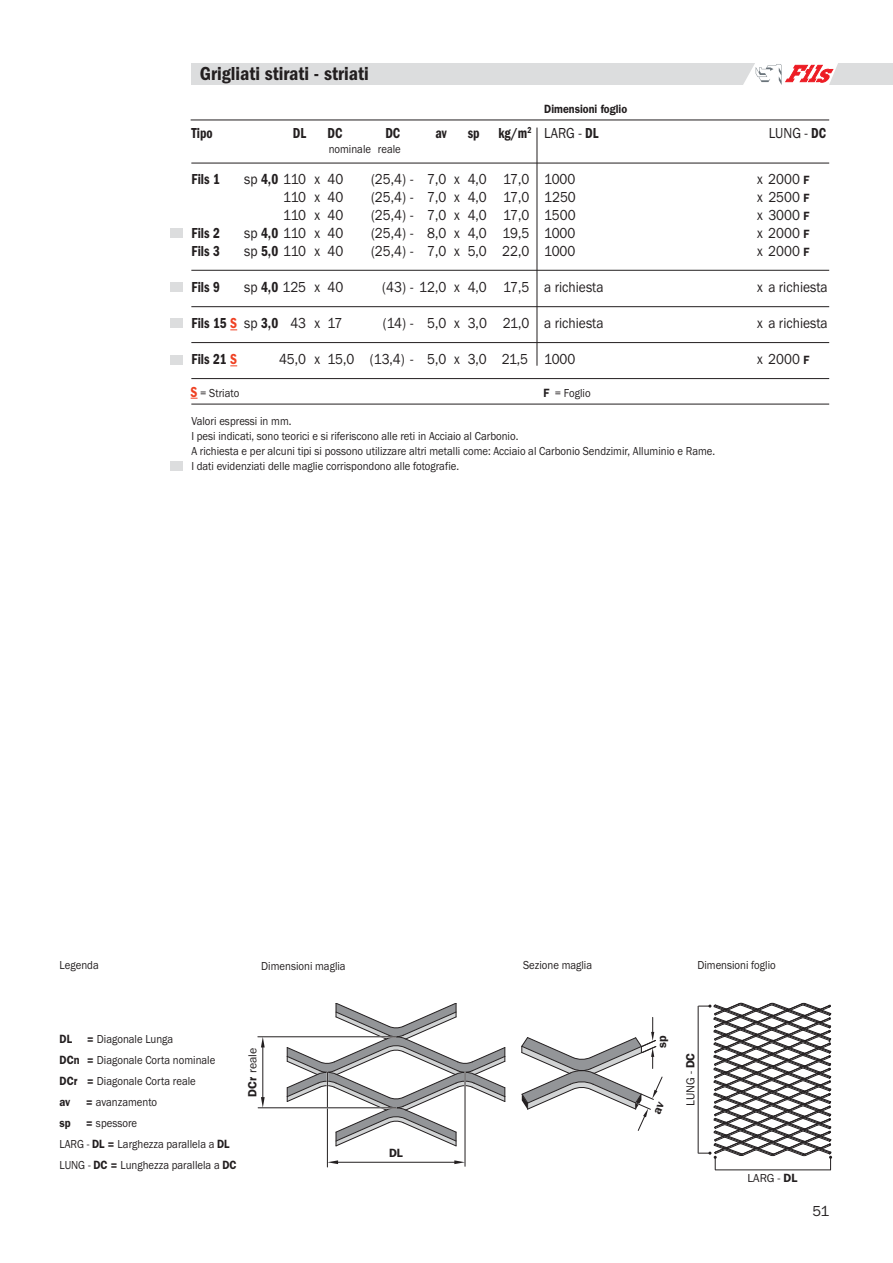
<style>
.page{position:relative;width:893px;height:1263px;background:#fff}
.page>*{position:absolute;margin:0;border:0;box-sizing:border-box;transform-origin:0 0}
.t1{font:600 condensed 19.5px "Franklin Gothic";color:#231f20}
.t2{font:15px/18px "Franklin Gothic";color:#231f20;text-align:justify;scale:.9 1}
.t3{font:600 condensed 15px "Franklin Gothic";color:#231f20;scale:.9 1}
.t4{font:15px "Franklin Gothic";color:#231f20}
.t5{font:12px/21px "Franklin Gothic";color:#231f20;scale:.9 1}
.t6{font:12px "Franklin Gothic";color:#231f20}
.t7{font:600 12px "Franklin Gothic";color:#231f20;scale:.9 1}
.t8{font:600 12px "Franklin Gothic";color:#231f20}
.s1{font-weight:400;font-stretch:normal}
.s2{font-weight:600;font-stretch:condensed}
.s3{font-weight:600;font-size:12px}
.s4{color:#ef4123}
.s5{font-weight:600;font-stretch:condensed;font-size:15px;color:#ef4123}
.s6{font-weight:600}
</style>
<div class="page">
<hr style="left:191px;top:270px;width:638px;height:1px;background:#231f20">
<hr style="left:191px;top:306px;width:638px;height:1px;background:#231f20">
<hr style="left:191px;top:342px;width:638px;height:1px;background:#231f20">
<hr style="left:191px;top:378px;width:638px;height:1px;background:#231f20">
<hr style="left:191px;top:404px;width:638px;height:1px;background:#231f20">
<hr style="left:191px;top:120px;width:638px;height:1px;background:#231f20">
<hr style="left:191px;top:163px;width:638px;height:1px;background:#231f20">
<div style="left:191px;top:64px;width:702px;height:21px;background:#dcddde"></div>
<div style="left:170px;top:355px;width:13px;height:9px;background:#dcddde"></div>
<div style="left:170px;top:461px;width:13px;height:10px;background:#dcddde"></div>
<div style="left:170px;top:228px;width:13px;height:10px;background:#dcddde"></div>
<div style="left:170px;top:282px;width:13px;height:10px;background:#dcddde"></div>
<div style="left:170px;top:318px;width:13px;height:10px;background:#dcddde"></div>
<hr style="left:537px;top:128px;width:1px;height:238px;background:#231f20">
<svg style="left:740px;top:63px;width:99px;height:22px"></svg>
<svg style="left:698px;top:1003px;width:135px;height:167px"></svg>
<hr style="left:698px;top:1006px;width:1px;height:147px;background:#231f20">
<svg style="left:287px;top:1003px;width:219px;height:143px"></svg>
<hr style="left:327px;top:1072px;width:1px;height:95px;background:#231f20">
<hr style="left:464px;top:1072px;width:2px;height:93px;background:#fff">
<hr style="left:465px;top:1072px;width:1px;height:94px;background:#231f20">
<svg style="left:327px;top:1160px;width:11px;height:4px"></svg>
<svg style="left:454px;top:1160px;width:11px;height:4px"></svg>
<hr style="left:337px;top:1162px;width:118px;height:1px;background:#231f20">
<hr style="left:258px;top:1036px;width:138px;height:1px;background:#231f20">
<hr style="left:258px;top:1107px;width:138px;height:1px;background:#231f20">
<svg style="left:261px;top:1037px;width:4px;height:10px"></svg>
<svg style="left:261px;top:1097px;width:4px;height:11px"></svg>
<hr style="left:263px;top:1047px;width:1px;height:51px;background:#231f20">
<svg style="left:521px;top:1017px;width:142px;height:114px"></svg>
<h1 class="t1" style="left:200px;top:67px;width:170px">Grigliati stirati - striati</h1>
<p class="t7" style="left:544px;top:104px;width:94px">Dimensioni foglio</p>
<p class="t3" style="left:191px;top:128px;width:25px">Tipo</p>
<p class="t3" style="left:293px;top:128px;width:16px">DL</p>
<p class="t3" style="left:327px;top:128px;width:18px">DC</p>
<p class="t3" style="left:385px;top:128px;width:18px">DC</p>
<p class="t3" style="left:436px;top:128px;width:14px">av</p>
<p class="t3" style="left:468px;top:128px;width:147px">sp kg/m<sup>2</sup> <span class="s1">LARG -</span> DL</p>
<p class="t2" style="left:769px;top:125px;width:65px">LUNG - <span class="s2">DC</span></p>
<p class="t5" style="left:329px;top:139px;width:82px">nominale reale</p>
<p class="t3" style="left:191px;top:174px;width:33px">Fils 1</p>
<p class="t2" style="left:244px;top:171px;width:70px">sp <span class="s2">4,0</span> 110</p>
<p class="t2" style="left:327px;top:171px;width:19px">40</p>
<p class="t2" style="left:371px;top:171px;width:49px">(25,4) -</p>
<p class="t2" style="left:427px;top:171px;width:23px">7,0</p>
<p class="t2" style="left:468px;top:171px;width:121px">4,0 17,0 1000</p>
<p class="t2" style="left:757px;top:171px;width:59px">x 2000 <span class="s3">F</span></p>
<p class="t2" style="left:283px;top:189px;width:27px">110</p>
<p class="t2" style="left:327px;top:189px;width:19px">40</p>
<p class="t2" style="left:371px;top:189px;width:49px">(25,4) -</p>
<p class="t2" style="left:427px;top:189px;width:23px">7,0</p>
<p class="t2" style="left:468px;top:189px;width:122px">4,0 17,0 1250</p>
<p class="t2" style="left:757px;top:189px;width:59px">x 2500 <span class="s3">F</span></p>
<p class="t2" style="left:283px;top:207px;width:27px">110</p>
<p class="t2" style="left:327px;top:207px;width:19px">40</p>
<p class="t2" style="left:371px;top:207px;width:49px">(25,4) -</p>
<p class="t2" style="left:427px;top:207px;width:23px">7,0</p>
<p class="t2" style="left:468px;top:207px;width:121px">4,0 17,0 1500</p>
<p class="t2" style="left:757px;top:207px;width:59px">x 3000 <span class="s3">F</span></p>
<p class="t3" style="left:191px;top:228px;width:33px">Fils 2</p>
<p class="t2" style="left:244px;top:225px;width:70px">sp <span class="s2">4,0</span> 110</p>
<p class="t2" style="left:327px;top:225px;width:19px">40</p>
<p class="t2" style="left:371px;top:225px;width:49px">(25,4) -</p>
<p class="t2" style="left:427px;top:225px;width:23px">8,0</p>
<p class="t2" style="left:468px;top:225px;width:121px">4,0 19,5 1000</p>
<p class="t2" style="left:757px;top:225px;width:59px">x 2000 <span class="s3">F</span></p>
<p class="t3" style="left:191px;top:246px;width:33px">Fils 3</p>
<p class="t2" style="left:244px;top:243px;width:70px">sp <span class="s2">5,0</span> 110</p>
<p class="t2" style="left:327px;top:243px;width:19px">40</p>
<p class="t2" style="left:371px;top:243px;width:49px">(25,4) -</p>
<p class="t2" style="left:427px;top:243px;width:23px">7,0</p>
<p class="t2" style="left:468px;top:243px;width:121px">5,0 22,0 1000</p>
<p class="t2" style="left:757px;top:243px;width:59px">x 2000 <span class="s3">F</span></p>
<p class="t3" style="left:191px;top:282px;width:33px">Fils 9</p>
<p class="t2" style="left:244px;top:279px;width:70px">sp <span class="s2">4,0</span> 125</p>
<p class="t2" style="left:327px;top:279px;width:19px">40</p>
<p class="t2" style="left:382px;top:279px;width:73px">(43) 12,0</p>
<p class="t2" style="left:468px;top:279px;width:152px">4,0 17,5 a richiesta</p>
<p class="t2" style="left:757px;top:279px;width:80px">x a richiesta</p>
<p class="t3" style="left:191px;top:318px;width:129px">Fils 15 <span class="s4">S</span> <span class="s1">sp</span> 3,0 <span class="s1">43</span></p>
<p class="t2" style="left:327px;top:315px;width:18px">17</p>
<p class="t2" style="left:383px;top:315px;width:36px">(14) -</p>
<p class="t2" style="left:427px;top:315px;width:23px">5,0</p>
<p class="t2" style="left:468px;top:315px;width:152px">3,0 21,0 a richiesta</p>
<p class="t2" style="left:757px;top:315px;width:80px">x a richiesta</p>
<p class="t3" style="left:191px;top:354px;width:52px">Fils 21 <span class="s4">S</span></p>
<p class="t2" style="left:279px;top:351px;width:32px">45,0</p>
<p class="t2" style="left:327px;top:351px;width:97px">15,0 (13,4) -</p>
<p class="t2" style="left:427px;top:351px;width:23px">5,0</p>
<p class="t2" style="left:468px;top:351px;width:121px">3,0 21,5 1000</p>
<p class="t2" style="left:757px;top:351px;width:59px">x 2000 <span class="s3">F</span></p>
<p class="t2" style="left:454px;top:171px;width:8px">x x x x x</p>
<p class="t2" style="left:454px;top:279px;width:8px">x</p>
<p class="t2" style="left:454px;top:315px;width:8px">x</p>
<p class="t2" style="left:454px;top:351px;width:8px">x</p>
<p class="t2" style="left:314px;top:171px;width:8px">x x x x x</p>
<p class="t2" style="left:314px;top:279px;width:8px">x</p>
<p class="t2" style="left:314px;top:315px;width:8px">x</p>
<p class="t2" style="left:314px;top:351px;width:8px">x</p>
<p class="t2" style="left:410px;top:279px;width:5px">-</p>
<p class="t5" style="left:191px;top:383px;width:56px"><span class="s5">S</span> = Striato</p>
<p class="t5" style="left:544px;top:383px;width:54px"><span class="s6">F</span> = Foglio</p>
<p class="t5" style="left:191px;top:415px;width:584px;line-height:15px">Valori espressi in mm.<br>I pesi indicati, sono teorici e si riferiscono alle reti in Acciaio al Carbonio.<br>A richiesta e per alcuni tipi si possono utilizzare altri metalli come: Acciaio al Carbonio Sendzimir, Alluminio e Rame.<br>I dati evidenziati delle maglie corrispondono alle fotografie.</p>
<p class="t5" style="left:60px;top:956px;width:45px">Legenda</p>
<p class="t5" style="left:261px;top:956px;width:95px">Dimensioni maglia</p>
<p class="t5" style="left:523px;top:956px;width:78px">Sezione maglia</p>
<p class="t7" style="left:60px;top:1035px;width:15px">DL</p>
<p class="t5" style="left:60px;top:1029px;width:175px;text-indent:28px"><span class="s6">=</span> Diagonale Lunga<br><span class="s6">DCn =</span> Diagonale Corta nominale<br><span class="s6">DCr =</span> Diagonale Corta reale<br><span class="s6">av</span></p>
<p class="t5" style="left:86px;top:1092px;width:80px"><span class="s6">=</span> avanzamento</p>
<p class="t7" style="left:60px;top:1119px;width:14px">sp</p>
<p class="t5" style="left:60px;top:1113px;width:198px;text-indent:27px"><span class="s6">=</span> spessore<br>LARG - <span class="s6">DL =</span> Larghezza parallela a <span class="s6">DL<br></span>LUNG - <span class="s6">DC =</span> Lunghezza parallela a <span class="s6">DC</span></p>
<p class="t6" style="left:248px;top:1097px;width:51px;rotate:-90deg"><span class="s6">DCr</span> reale</p>
<p class="t8" style="left:389px;top:1149px;width:15px">DL</p>
<p class="t5" style="left:697px;top:956px;width:89px">Dimensioni foglio</p>
<p class="t8" style="left:658px;top:1048px;width:14px;rotate:-90deg">sp</p>
<p class="t6" style="left:686px;top:1106px;width:55px;rotate:-90deg">LUNG - <span class="s6">DC</span></p>
<p class="t6" style="left:747px;top:1173px;width:52px">LARG - <span class="s6">DL</span></p>
<p class="t4" style="left:812px;top:1205px;width:18px">51</p>
</div>
